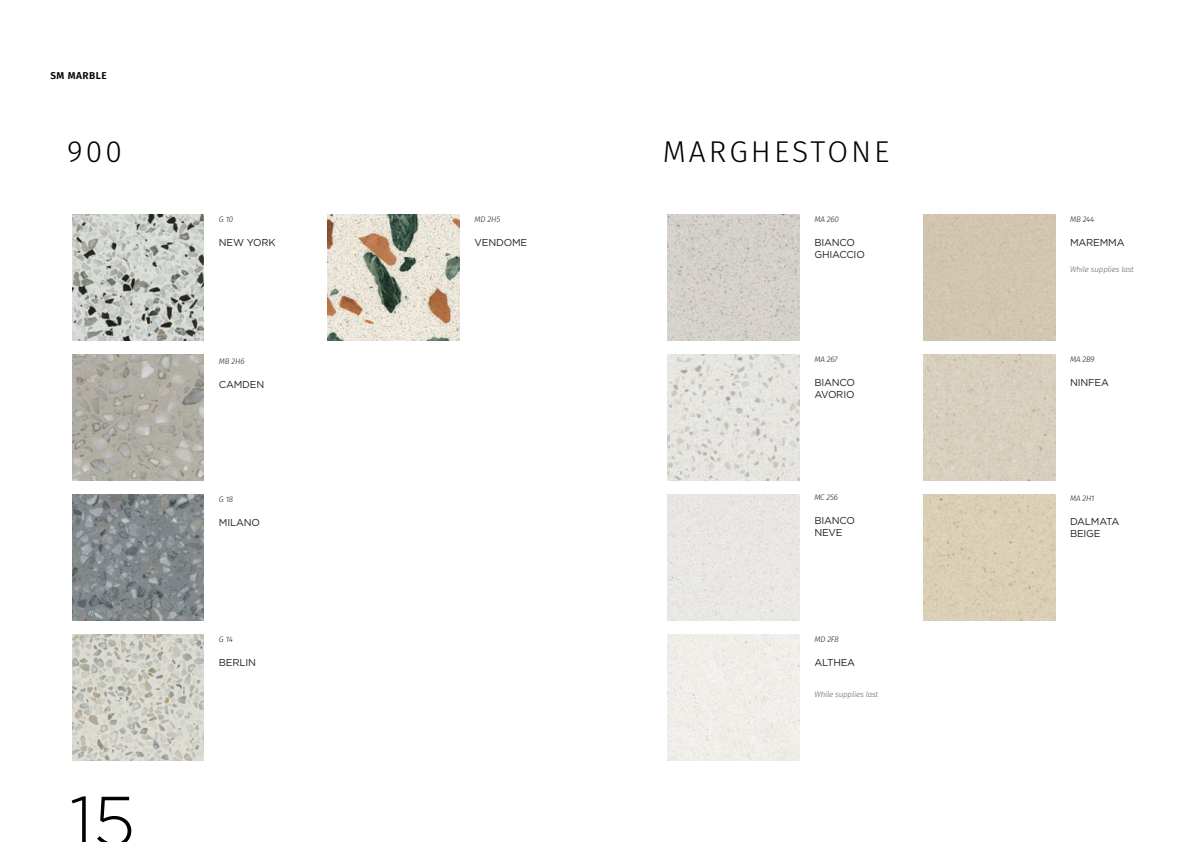
<style>
.page{position:relative;width:1191px;height:842px;background:#fff}
.page>*{position:absolute;margin:0;border:0;box-sizing:border-box;transform-origin:0 0}
.t1{font:300 70px "Gotham";color:#000}
.t2{font:300 30px "Fira Sans";letter-spacing:.1em;color:#000}
.t3{font:10px/12px "Gotham";letter-spacing:-.02em;color:#241f21}
.t4{font:600 10px "Fira Sans";letter-spacing:.05em;color:#000}
.t5{font:italic 300 8px "Fira Sans";letter-spacing:-.02em;color:#241f21}
.t6{font:italic 300 8px "Fira Sans";letter-spacing:-.02em;color:#636466}
</style>
<div class="page">
<img style="left:72px;top:635px;width:132px;height:126px">
<img style="left:72px;top:215px;width:132px;height:125px">
<img style="left:72px;top:495px;width:132px;height:125px">
<img style="left:72px;top:355px;width:132px;height:125px">
<img style="left:328px;top:215px;width:131px;height:125px">
<div style="left:668px;top:495px;width:131px;height:125px;background:#e8e7e3"></div>
<img style="left:668px;top:215px;width:131px;height:125px">
<img style="left:668px;top:355px;width:131px;height:125px">
<div style="left:668px;top:635px;width:131px;height:126px;background:#efeee9"></div>
<img style="left:923px;top:495px;width:132px;height:125px">
<div style="left:923px;top:215px;width:132px;height:125px;background:#d2c6b0"></div>
<div style="left:923px;top:355px;width:132px;height:125px;background:#d7cfbe"></div>
<p class="t4" style="left:50px;top:67px;width:58px">SM MARBLE</p>
<h2 class="t2" style="left:67px;top:130px;width:56px">900</h2>
<h1 class="t1" style="left:70px;top:777px;width:67px">15</h1>
<p class="t5" style="left:219px;top:214px;width:16px">G 10</p>
<p class="t3" style="left:219px;top:236px;width:58px">NEW YORK</p>
<p class="t5" style="left:219px;top:356px;width:27px">MB 2H6</p>
<p class="t3" style="left:219px;top:378px;width:47px">CAMDEN</p>
<p class="t5" style="left:219px;top:494px;width:16px">G 18</p>
<p class="t3" style="left:219px;top:516px;width:43px">MILANO</p>
<p class="t5" style="left:219px;top:634px;width:16px">G 14</p>
<p class="t3" style="left:219px;top:656px;width:39px">BERLIN</p>
<p class="t5" style="left:474px;top:214px;width:27px">MD 2H5</p>
<p class="t3" style="left:474px;top:236px;width:54px">VENDOME</p>
<h2 class="t2" style="left:663px;top:130px;width:228px">MARGHESTONE</h2>
<p class="t5" style="left:814px;top:214px;width:26px">MA 260</p>
<p class="t3" style="left:814px;top:236px;width:52px">BIANCO<br>GHIACCIO</p>
<p class="t5" style="left:814px;top:354px;width:25px">MA 267</p>
<p class="t3" style="left:814px;top:376px;width:42px">BIANCO<br>AVORIO</p>
<p class="t5" style="left:814px;top:492px;width:25px">MC 256</p>
<p class="t3" style="left:814px;top:515px;width:42px">BIANCO<br>NEVE</p>
<p class="t5" style="left:814px;top:634px;width:26px">MD 2F8</p>
<p class="t3" style="left:814px;top:656px;width:42px">ALTHEA</p>
<p class="t6" style="left:814px;top:689px;width:65px">While supplies last</p>
<p class="t5" style="left:1070px;top:214px;width:26px">MB 244</p>
<p class="t3" style="left:1070px;top:236px;width:56px">MAREMMA</p>
<p class="t6" style="left:1070px;top:264px;width:65px">While supplies last</p>
<p class="t5" style="left:1070px;top:354px;width:26px">MA 2B9</p>
<p class="t3" style="left:1070px;top:376px;width:40px">NINFEA</p>
<p class="t5" style="left:1070px;top:492px;width:26px">MA 2H1</p>
<p class="t3" style="left:1070px;top:515px;width:51px">DALMATA<br>BEIGE</p>
</div>
